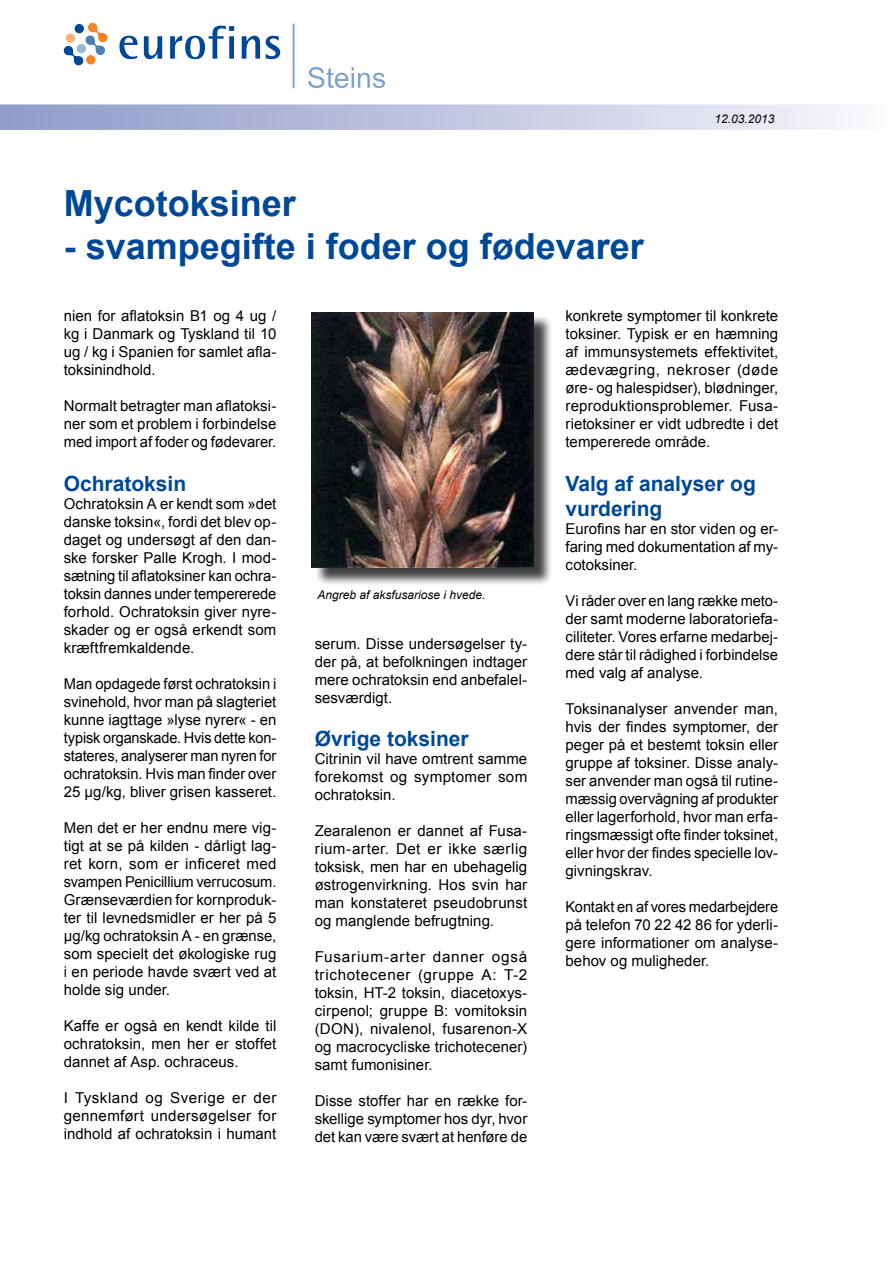
<style>
.page{position:relative;width:893px;height:1263px;background:#fff}
.page>*{position:absolute;margin:0;border:0;box-sizing:border-box;transform-origin:0 0}
.t1{font:700 36px "Arial";color:#004896}
.t2{font:700 21px/25.2px "Arial";color:#004896}
.t3{font:15px/18px "Arial";color:#000;text-align:justify}
.t4{font:italic 12px "Arial";color:#000}
</style>
<div class="page">
<div style="left:0;top:104px;width:893px;height:26px;background:linear-gradient(to right,#8f98c8,#f7f7fc)"></div>
<svg style="left:308px;top:67px;width:77px;height:21px"></svg>
<svg style="left:64px;top:23px;width:43px;height:42px"></svg>
<div style="left:86px;top:55px;width:9px;height:9px;background:#f5822b;border-radius:50%"></div>
<div style="left:66px;top:33px;width:9px;height:10px;background:#fab078;border-radius:50%"></div>
<div style="left:75px;top:24px;width:9px;height:9px;background:#004896;border-radius:50%"></div>
<svg style="left:119px;top:36px;width:19px;height:23px"></svg>
<svg style="left:144px;top:36px;width:18px;height:23px"></svg>
<svg style="left:170px;top:26px;width:64px;height:33px"></svg>
<svg style="left:242px;top:36px;width:18px;height:23px"></svg>
<svg style="left:266px;top:36px;width:14px;height:23px"></svg>
<hr style="left:293px;top:24px;width:2px;height:64px;background:#80a3cb">
<div style="left:314px;top:315px;width:239px;height:271px;background:#000;opacity:.75"></div>
<img style="left:312px;top:313px;width:222px;height:255px">
<h1 class="t1" style="left:64px;top:179px;width:234px">Mycotoksiner</h1>
<h1 class="t1" style="left:64px;top:223px;width:582px">- svampegifte i foder og fødevarer</h1>
<p class="t4" style="left:714px;top:111px;width:62px">12.03.2013</p>
<p class="t3" style="left:64px;top:307px;width:214px">nien for aflatoksin B1 og 4 ug / kg i Danmark og Tyskland til 10 ug / kg i Spanien for samlet afla&shy;toksinindhold.</p>
<p class="t3" style="left:64px;top:397px;width:214px">Normalt betragter man aflatoksi&shy;ner som et problem i forbindelse med import af foder og fødevarer.</p>
<h2 class="t2" style="left:64px;top:471px;width:124px">Ochratoksin</h2>
<p class="t3" style="left:64px;top:494px;width:214px">Ochratoksin A er kendt som »det danske toksin«, fordi det blev op&shy;daget og undersøgt af den dan&shy;ske forsker Palle Krogh. I mod&shy;sætning til aflatoksiner kan ochra&shy;toksin dannes under tempererede forhold. Ochratoksin giver nyre&shy;skader og er også erkendt som kræftfremkaldende.</p>
<p class="t3" style="left:64px;top:674px;width:214px">Man opdagede først ochratoksin i svinehold, hvor man på slagteriet kunne iagttage »lyse nyrer« - en typisk organskade. Hvis dette kon&shy;stateres, analyserer man nyren for ochratoksin. Hvis man finder over 25 μg/kg, bliver grisen kasseret.</p>
<p class="t3" style="left:64px;top:818px;width:214px">Men det er her endnu mere vig&shy;tigt at se på kilden - dårligt lag&shy;ret korn, som er inficeret med svampen Penicillium verrucosum.<br>Grænseværdien for kornproduk&shy;ter til levnedsmidler er her på 5 μg/kg ochratoksin A - en grænse, som specielt det økologiske rug i en periode havde svært ved at holde sig under.</p>
<p class="t3" style="left:64px;top:1016px;width:214px">Kaffe er også en kendt kilde til ochratoksin, men her er stoffet dannet af Asp. ochraceus.</p>
<p class="t3" style="left:64px;top:1088px;width:214px">I Tyskland og Sverige er der gennemført undersøgelser for indhold af ochratoksin i humant</p>
<p class="t4" style="left:317px;top:587px;width:170px">Angreb af aksfusariose i hvede.</p>
<p class="t3" style="left:315px;top:635px;width:214px">serum. Disse undersøgelser ty&shy;der på, at befolkningen indtager mere ochratoksin end anbefalel&shy;sesværdigt.</p>
<h2 class="t2" style="left:315px;top:727px;width:156px">Øvrige toksiner</h2>
<p class="t3" style="left:315px;top:750px;width:214px">Citrinin vil have omtrent samme forekomst og symptomer som ochratoksin.</p>
<p class="t3" style="left:315px;top:822px;width:214px">Zearalenon er dannet af Fusa&shy;rium-arter. Det er ikke særlig toksisk, men har en ubehagelig østrogenvirkning. Hos svin har man konstateret pseudobrunst og manglende befrugtning.</p>
<p class="t3" style="left:315px;top:948px;width:214px">Fusarium-arter danner også trichotecener (gruppe A: T-2 toksin, HT-2 toksin, diacetoxys&shy;cirpenol; gruppe B: vomitoksin (DON), nivalenol, fusarenon-X og macrocycliske trichotecener) samt fumonisiner.</p>
<p class="t3" style="left:315px;top:1092px;width:214px">Disse stoffer har en række for&shy;skellige symptomer hos dyr, hvor det kan være svært at henføre de</p>
<p class="t3" style="left:566px;top:307px;width:214px">konkrete symptomer til konkrete toksiner. Typisk er en hæmning af immunsystemets effektivitet, ædevægring, nekroser (døde øre- og halespidser), blødninger, reproduktionsproblemer. Fusa&shy;rietoksiner er vidt udbredte i det tempererede område.</p>
<h2 class="t2" style="left:566px;top:471px;width:192px">Valg af analyser og vurdering</h2>
<p class="t3" style="left:566px;top:520px;width:214px">Eurofins har en stor viden og er&shy;faring med dokumentation af my&shy;cotoksiner.</p>
<p class="t3" style="left:566px;top:592px;width:214px">Vi råder over en lang række meto&shy;der samt moderne laboratoriefa&shy;ciliteter. Vores erfarne medarbej&shy;dere står til rådighed i forbindelse med valg af analyse.</p>
<p class="t3" style="left:566px;top:700px;width:214px">Toksinanalyser anvender man, hvis der findes symptomer, der peger på et bestemt toksin eller gruppe af toksiner. Disse analy&shy;ser anvender man også til rutine&shy;mæssig overvågning af produkter eller lagerforhold, hvor man erfa&shy;ringsmæssigt ofte finder toksinet, eller hvor der findes specielle lov&shy;givningskrav.</p>
<p class="t3" style="left:566px;top:898px;width:214px">Kontakt en af vores medarbejdere på telefon 70 22 42 86 for yderli&shy;gere informationer om analyse&shy;behov og muligheder.</p>
</div>
